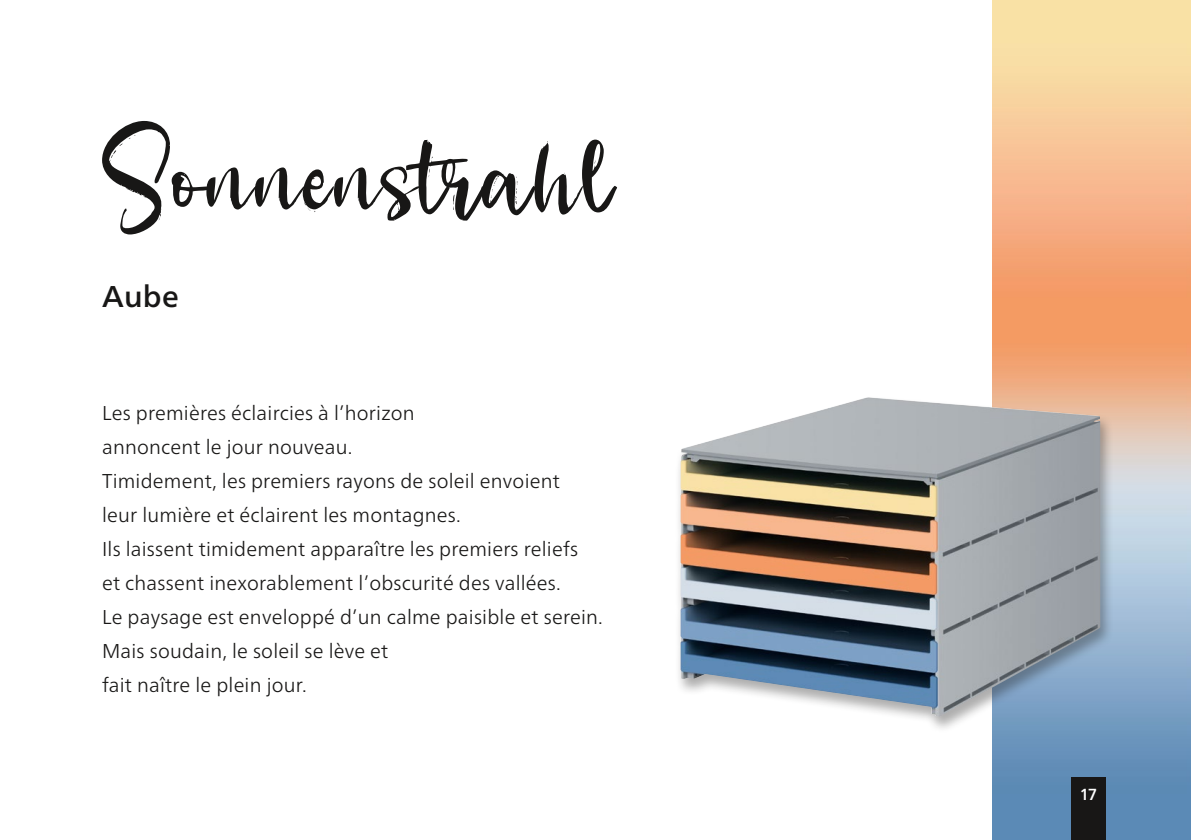
<style>
.page{position:relative;width:1191px;height:840px;background:#fff}
.page>*{position:absolute;margin:0;border:0;box-sizing:border-box;transform-origin:0 0}
.t1{font:140px "Best Ever";letter-spacing:.01em;color:#181716}
.t2{font:500 30px "Frutiger Neue LT Pro";color:#181716}
.t3{font:300 20px/34px "Frutiger Neue LT Pro";letter-spacing:.01em;color:#181716}
.t4{font:500 16px "Frutiger Neue LT Pro";color:#fff}
</style>
<div class="page">
<img style="left:992px;top:0;width:199px;height:839px">
<div style="left:1071px;top:777px;width:35px;height:62px;background:#181716"></div>
<div style="left:675px;top:395px;width:438px;height:337px;background:#181716;opacity:.35"></div>
<img style="left:680px;top:397px;width:420px;height:319px">
<h1 class="t1" style="left:102px;top:102px;width:513px">Sonnenstrahl</h1>
<h2 class="t2" style="left:102px;top:278px;width:78px">Aube</h2>
<p class="t3" style="left:102px;top:396px;width:502px">Les premières éclaircies à l’horizon<br>annoncent le jour nouveau.<br>Timidement, les premiers rayons de soleil envoient<br>leur lumière et éclairent les montagnes.<br>Ils laissent timidement apparaître les premiers reliefs<br>et chassent inexorablement l’obscurité des vallées.<br>Le paysage est enveloppé d’un calme paisible et serein.<br>Mais soudain, le soleil se lève et<br>fait naître le plein jour.</p>
<p class="t4" style="left:1080px;top:784px;width:18px">17</p>
</div>
